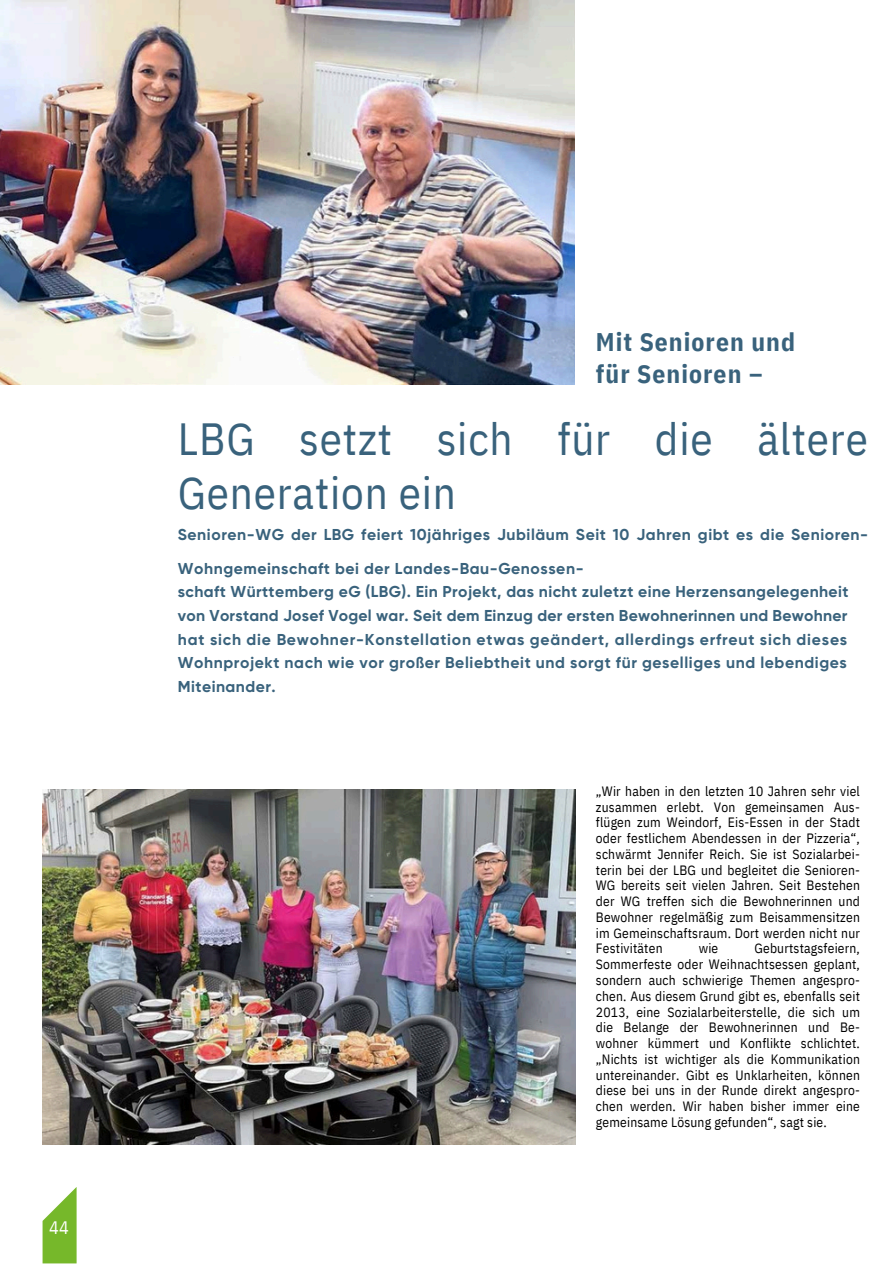
<style>
.page{position:relative;width:894px;height:1264px;background:#fff}
.page>*{position:absolute;margin:0;border:0;box-sizing:border-box;transform-origin:0 0}
.t1{font:45px/54px "IBM Plex Sans Cond";letter-spacing:.015em;color:#39627c}
.t2{font:700 25.5px/32.7px "IBM Plex Sans Cond";letter-spacing:.04em;color:#39627c}
.t3{font:18px "IBM Plex Sans Cond";color:#fff}
.t4{font:700 15.75px/23.7px "Gilroy";letter-spacing:.035em;color:#39627c}
.t5{font:13.5px/15.8px "IBM Plex Sans Cond";letter-spacing:.015em;color:#000;text-align:justify}
</style>
<div class="page">
<img style="left:0;top:0;width:574px;height:384px">
<img style="left:43px;top:789px;width:532px;height:355px">
<svg style="left:43px;top:1187px;width:34px;height:76px"></svg>
<p class="t3" style="left:49px;top:1215px;width:21px">44</p>
<p class="t2" style="left:595px;top:325px;width:201px">Mit Senioren und für Senioren –</p>
<p class="t1" style="left:178px;top:410px;width:691px">LBG setzt sich für die ältere<br>Generation ein</p>
<p class="t4" style="left:178px;top:518px;width:691px;line-height:33.8px">Senioren-WG der LBG feiert 10jähriges Jubiläum Seit 10 Jahren gibt es die Senioren-<br>Wohngemeinschaft bei der Landes-Bau-Genossen-</p>
<p class="t4" style="left:178px;top:580px;width:672px;text-align:justify">schaft Württemberg eG (LBG). Ein Projekt, das nicht zuletzt eine Herzensangelegenheit von Vorstand Josef Vogel war. Seit dem Einzug der ersten Bewohnerinnen und Bewohner hat sich die Bewohner-Konstellation etwas geändert, allerdings erfreut sich dieses Wohnprojekt nach wie vor großer Beliebtheit und sorgt für geselliges und lebendiges Miteinander.</p>
<h2 class="t5" style="left:595px;top:783px;width:265px">„Wir haben in den letzten 10 Jahren sehr viel zusammen erlebt. Von gemeinsamen Aus&shy;flügen zum Weindorf, Eis-Essen in der Stadt oder festlichem Abendessen in der Pizzeria“, schwärmt Jennifer Reich. Sie ist Sozialarbei&shy;terin bei der LBG und begleitet die Senioren-WG bereits seit vielen Jahren. Seit Bestehen der WG treffen sich die Bewohnerinnen und Bewohner regelmäßig zum Beisammensitzen im Gemeinschaftsraum. Dort werden nicht nur Festivitäten</h2>
<h2 class="t5" style="left:595px;top:940px;width:265px;text-indent:158px">Geburtstagsfeiern, Sommerfeste oder Weihnachtsessen geplant, sondern auch schwierige Themen angespro&shy;chen. Aus diesem Grund gibt es, ebenfalls seit 2013, eine Sozialarbeiterstelle, die sich um die Belange der Bewohnerinnen und Be&shy;wohner kümmert und Konflikte schlichtet. „Nichts ist wichtiger als die Kommunikation untereinander. Gibt es Unklarheiten, können diese bei uns in der Runde direkt angespro&shy;chen werden. Wir haben bisher immer eine gemeinsame Lösung gefunden“, sagt sie.</h2>
<h2 class="t5" style="left:698px;top:940px;width:21px">wie</h2>
</div>
